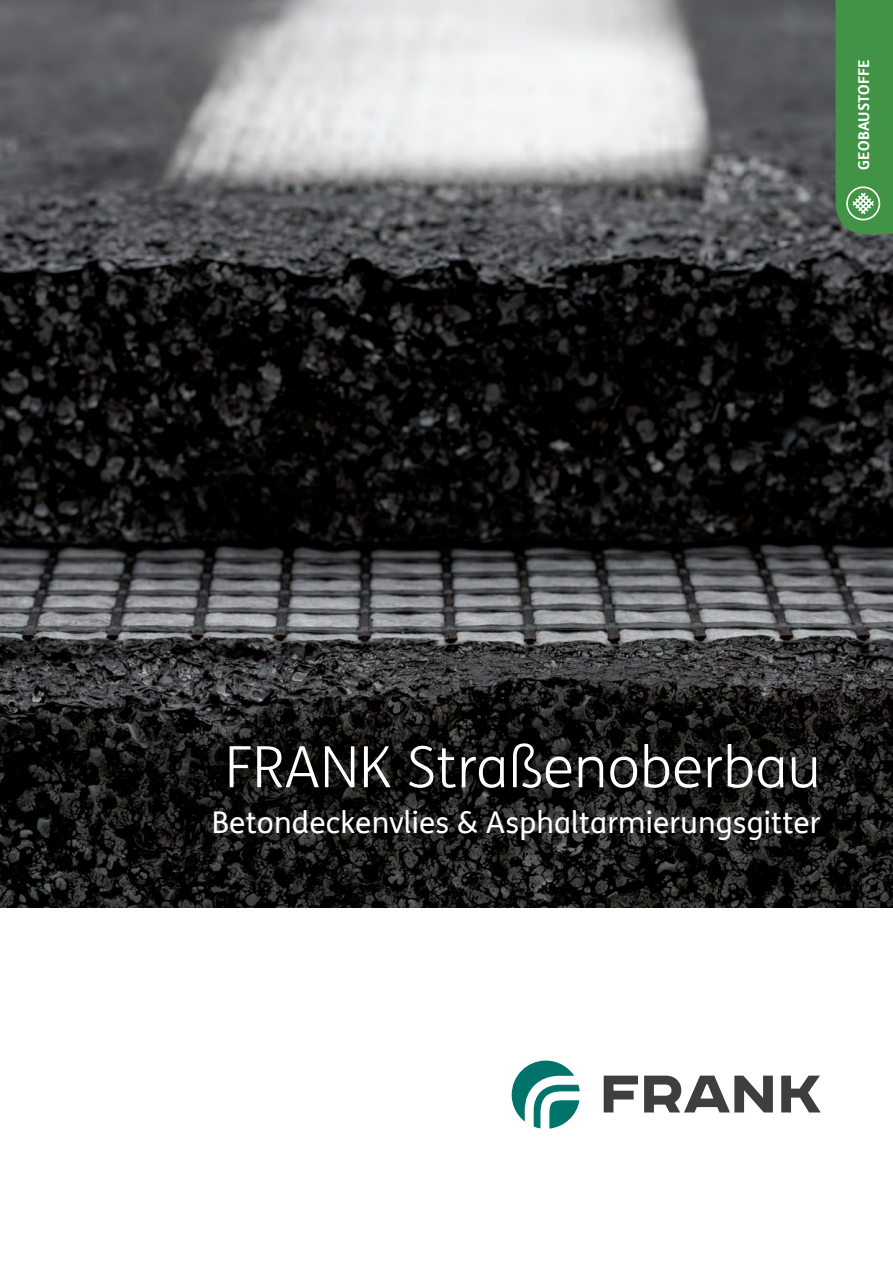
<style>
.page{position:relative;width:893px;height:1263px;background:#fff}
.page>*{position:absolute;margin:0;border:0;box-sizing:border-box;transform-origin:0 0}
.t1{font:300 57px "FS Me Pro";letter-spacing:.005em;color:#fff}
.t2{font:30px "FS Me Pro";letter-spacing:.005em;color:#fff}
.t3{font:700 15px "FS Me Pro";letter-spacing:.005em;color:#fff}
</style>
<div class="page">
<img style="left:0;top:0;width:893px;height:907px">
<svg style="left:604px;top:1075px;width:217px;height:37px"></svg>
<svg style="left:512px;top:1060px;width:68px;height:68px"></svg>
<div style="left:836px;top:0;width:57px;height:234px;background:#419346"></div>
<p class="t3" style="left:852px;top:170px;width:112px;rotate:-90deg">GEOBAUSTOFFE</p>
<h1 class="t1" style="left:225px;top:728px;width:597px">FRANK Straßenoberbau</h1>
<p class="t2" style="left:212px;top:801px;width:610px">Betondeckenvlies &amp; Asphaltarmierungsgitter</p>
</div>
